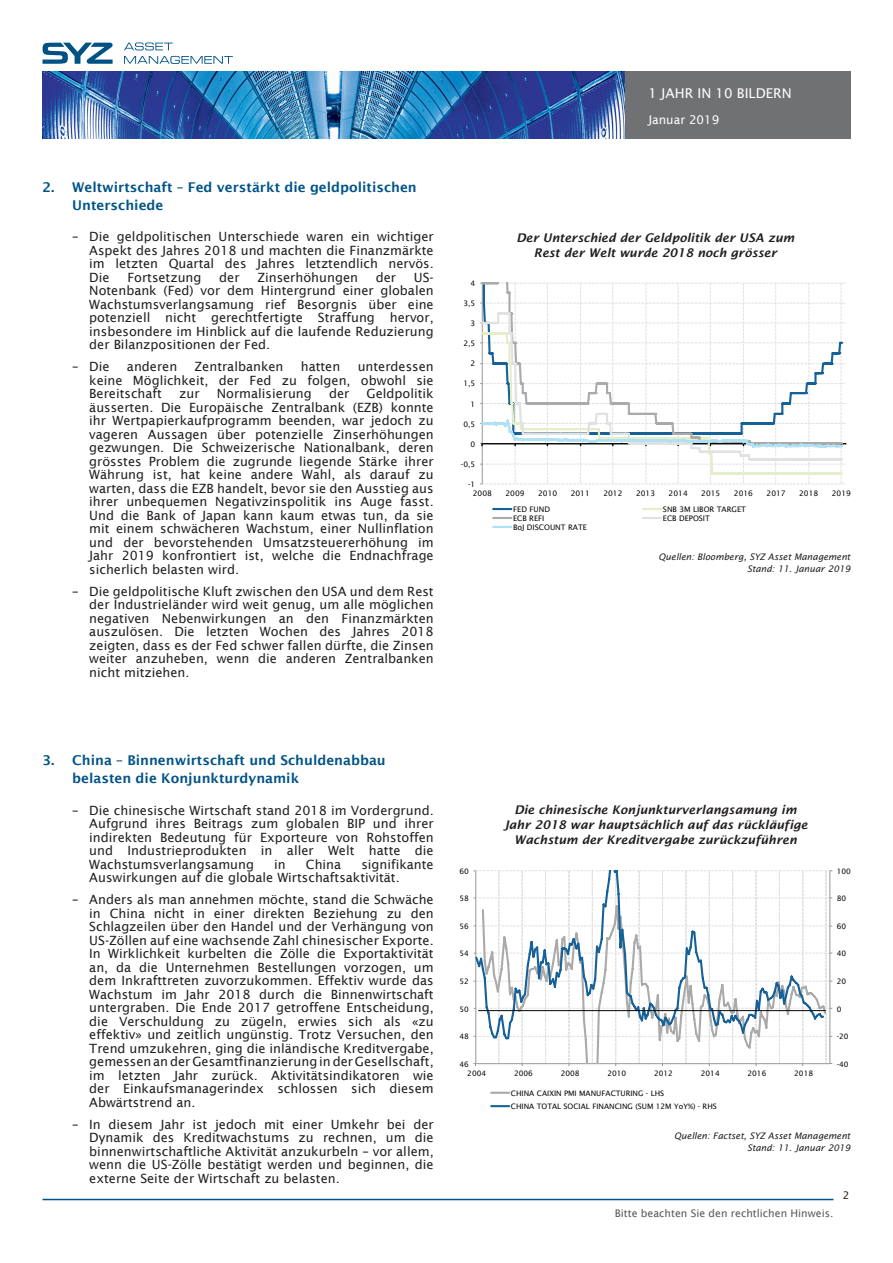
<style>
.page{position:relative;width:893px;height:1263px;background:#fff}
.page>*{position:absolute;margin:0;border:0;box-sizing:border-box;transform-origin:0 0}
.t1{font:600 13.5px/18px "Lucida Sans";color:#005387}
.t2{font:13.5px "Lucida Sans";color:#fff}
.t3{font:12.75px/13.5px "Lucida Sans";color:#231f20;text-align:justify}
.Graph_TITLES{font:italic 600 12px/15px "Lucida Sans";color:#231f20;text-align:center}
.t4{font:12px "Lucida Sans";color:#fff}
.t5{font:10.5px "Lucida Sans";color:#57585a}
.t6{font:10.5px "Lucida Sans";color:#231f20}
.Source_data{font:italic 9px "Lucida Sans";color:#231f20}
.t7{font:7.65px "Lucida Sans";color:#050504}
.t8{font:7.5px/13.4px "Lucida Sans";color:#050504}
</style>
<div class="page">
<svg style="left:124px;top:43px;width:49px;height:7px"></svg>
<svg style="left:124px;top:56px;width:109px;height:8px"></svg>
<svg style="left:43px;top:43px;width:70px;height:21px"></svg>
<img style="left:43px;top:72px;width:807px;height:67px">
<hr style="left:43px;top:1199px;width:790px;height:1px;background:#005285">
<svg style="left:480px;top:283px;width:366px;height:201px"></svg>
<svg style="left:493px;top:508px;width:18px;height:2px"></svg>
<svg style="left:643px;top:508px;width:18px;height:2px"></svg>
<svg style="left:493px;top:517px;width:18px;height:2px"></svg>
<svg style="left:643px;top:517px;width:18px;height:2px"></svg>
<svg style="left:493px;top:526px;width:18px;height:2px"></svg>
<svg style="left:474px;top:870px;width:358px;height:196px"></svg>
<svg style="left:481px;top:904px;width:347px;height:160px"></svg>
<svg style="left:476px;top:870px;width:349px;height:171px"></svg>
<svg style="left:491px;top:1092px;width:18px;height:2px"></svg>
<svg style="left:491px;top:1105px;width:18px;height:2px"></svg>
<hr style="left:478px;top:1010px;width:348px;height:1px;background:#050504">
<p class="t1" style="left:72px;top:178px;width:346px;text-indent:-30px">2. Weltwirtschaft – Fed verstärkt die geldpolitischen<br>Unterschiede</p>
<p class="t3" style="left:89px;top:230px;width:346px;text-indent:-17px">– Die geldpolitischen Unterschiede waren ein wichtiger Aspekt des Jahres 2018 und machten die Finanzmärkte im letzten Quartal des Jahres letztendlich nervös.<br>Die</p>
<p class="t3" style="left:127px;top:271px;width:76px">Fortsetzung</p>
<p class="t3" style="left:219px;top:271px;width:22px">der</p>
<p class="t3" style="left:257px;top:271px;width:102px">Zinserhöhungen</p>
<p class="t3" style="left:376px;top:271px;width:22px">der</p>
<p class="t3" style="left:89px;top:271px;width:346px;text-indent:325px">US-Notenbank (Fed) vor dem Hintergrund einer globalen Wachstumsverlangsamung rief Besorgnis über eine potenziell nicht gerechtfertigte Straffung hervor, insbesondere im Hinblick auf die laufende Reduzierung der Bilanzpositionen der Fed.</p>
<p class="t3" style="left:72px;top:360px;width:39px">– Die</p>
<p class="t3" style="left:127px;top:360px;width:52px">anderen</p>
<p class="t3" style="left:195px;top:360px;width:90px">Zentralbanken</p>
<p class="t3" style="left:301px;top:360px;width:41px">hatten</p>
<p class="t3" style="left:89px;top:360px;width:346px;text-indent:268px">unterdessen keine Möglichkeit, der Fed zu folgen, obwohl sie Bereitschaft</p>
<p class="t3" style="left:89px;top:387px;width:346px;text-indent:277px">Geldpolitik äusserten. Die Europäische Zentralbank (EZB) konnte ihr Wertpapierkaufprogramm beenden, war jedoch zu vageren Aussagen über potenzielle Zinserhöhungen gezwungen. Die Schweizerische Nationalbank, deren grösstes Problem die zugrunde liegende Stärke ihrer Währung ist, hat keine andere Wahl, als darauf zu warten, dass die EZB handelt, bevor sie den Ausstieg aus ihrer unbequemen Negativzinspolitik ins Auge fasst.<br>Und die Bank of Japan kann kaum etwas tun, da sie mit einem schwächeren Wachstum, einer Nullinflation und der bevorstehenden Umsatzsteuererhöhung im Jahr 2019 konfrontiert ist, welche die Endnachfrage sicherlich belasten wird.</p>
<p class="t3" style="left:89px;top:585px;width:346px;text-indent:-17px">– Die geldpolitische Kluft zwischen den USA und dem Rest der Industrieländer wird weit genug, um alle möglichen negativen Nebenwirkungen an den Finanzmärkten auszulösen. Die letzten Wochen des Jahres 2018 zeigten, dass es der Fed schwer fallen dürfte, die Zinsen weiter anzuheben, wenn die anderen Zentralbanken nicht mitziehen.</p>
<p class="t3" style="left:179px;top:387px;width:22px">zur</p>
<p class="t3" style="left:217px;top:387px;width:97px">Normalisierung</p>
<p class="t3" style="left:329px;top:387px;width:22px">der</p>
<p class="t2" style="left:648px;top:85px;width:145px">1 JAHR IN 10 BILDERN</p>
<p class="t4" style="left:648px;top:113px;width:72px">Januar 2019</p>
<p class="t7" style="left:471px;top:279px;width:6px">4</p>
<p class="t7" style="left:463px;top:299px;width:13px">3,5</p>
<p class="t7" style="left:471px;top:319px;width:6px">3</p>
<p class="t7" style="left:463px;top:339px;width:13px">2,5</p>
<p class="t7" style="left:471px;top:359px;width:6px">2</p>
<p class="t7" style="left:463px;top:379px;width:13px">1,5</p>
<p class="t7" style="left:471px;top:399px;width:6px">1</p>
<p class="t7" style="left:463px;top:420px;width:13px">0,5</p>
<p class="t7" style="left:471px;top:440px;width:6px">0</p>
<p class="t7" style="left:461px;top:460px;width:16px">-0,5</p>
<p class="t7" style="left:468px;top:480px;width:9px">-1</p>
<p class="Graph_TITLES" style="left:516px;top:230px;width:279px">Der Unterschied der Geldpolitik der USA zum<br>Rest der Welt wurde 2018 noch grösser</p>
<p class="t7" style="left:473px;top:489px;width:21px">2008</p>
<p class="t7" style="left:505px;top:489px;width:21px">2009</p>
<p class="t7" style="left:538px;top:489px;width:21px">2010</p>
<p class="t7" style="left:571px;top:489px;width:21px">2011</p>
<p class="t7" style="left:603px;top:489px;width:21px">2012</p>
<p class="t7" style="left:636px;top:489px;width:21px">2013</p>
<p class="t7" style="left:669px;top:489px;width:21px">2014</p>
<p class="t7" style="left:701px;top:489px;width:21px">2015</p>
<p class="t7" style="left:734px;top:489px;width:21px">2016</p>
<p class="t7" style="left:767px;top:489px;width:21px">2017</p>
<p class="t7" style="left:799px;top:489px;width:21px">2018</p>
<p class="t7" style="left:832px;top:489px;width:21px">2019</p>
<p class="t7" style="left:513px;top:505px;width:38px">FED FUND</p>
<p class="t7" style="left:663px;top:505px;width:84px">SNB 3M LIBOR TARGET</p>
<p class="t7" style="left:513px;top:514px;width:33px">ECB REFI</p>
<p class="t7" style="left:663px;top:514px;width:49px">ECB DEPOSIT</p>
<p class="t7" style="left:513px;top:523px;width:75px">BoJ DISCOUNT RATE</p>
<p class="Source_data" style="left:659px;top:551px;width:193px">Quellen: Bloomberg, SYZ Asset Management</p>
<p class="Source_data" style="left:747px;top:563px;width:105px">Stand: 11. Januar 2019</p>
<p class="t1" style="left:72px;top:751px;width:315px;text-indent:-30px">3. China – Binnenwirtschaft und Schuldenabbau belasten die Konjunkturdynamik</p>
<p class="t3" style="left:89px;top:803px;width:346px;text-indent:-17px">– Die chinesische Wirtschaft stand 2018 im Vordergrund.<br>Aufgrund ihres Beitrags zum globalen BIP und ihrer indirekten Bedeutung für Exporteure von Rohstoffen und Industrieprodukten in aller Welt hatte die Wachstumsverlangsamung</p>
<p class="t3" style="left:89px;top:857px;width:346px;text-indent:272px">signifikante<br>Auswirkungen auf die globale Wirtschaftsaktivität.</p>
<p class="t3" style="left:89px;top:893px;width:346px;text-indent:-17px">– Anders als man annehmen möchte, stand die Schwäche in China nicht in einer direkten Beziehung zu den Schlagzeilen über den Handel und der Verhängung von US-Zöllen auf eine wachsende Zahl chinesischer Exporte.<br>In Wirklichkeit kurbelten die Zölle die Exportaktivität an, da die Unternehmen Bestellungen vorzogen, um dem Inkrafttreten zuvorzukommen. Effektiv wurde das Wachstum im Jahr 2018 durch die Binnenwirtschaft untergraben. Die Ende 2017 getroffene Entscheidung, die Verschuldung zu zügeln, erwies sich als «zu effektiv» und zeitlich ungünstig. Trotz Versuchen, den Trend umzukehren, ging die inländische Kreditvergabe, gemessen an der Gesamtfinanzierung in der Gesellschaft, im letzten Jahr zurück. Aktivitätsindikatoren wie der Einkaufsmanagerindex schlossen sich diesem Abwärtstrend an.</p>
<p class="t3" style="left:89px;top:1117px;width:346px;text-indent:-17px">– In diesem Jahr ist jedoch mit einer Umkehr bei der Dynamik des Kreditwachstums zu rechnen, um die binnenwirtschaftliche Aktivität anzukurbeln – vor allem, wenn die US-Zölle bestätigt werden und beginnen, die externe Seite der Wirtschaft zu belasten.</p>
<p class="t3" style="left:274px;top:857px;width:13px">in</p>
<p class="t3" style="left:306px;top:857px;width:37px">China</p>
<p class="Graph_TITLES" style="left:503px;top:802px;width:306px">Die chinesische Konjunkturverlangsamung im<br>Jahr 2018 war hauptsächlich auf das rückläufige<br>Wachstum der Kreditvergabe zurückzuführen</p>
<p class="t8" style="left:459px;top:864px;width:11px">60</p>
<p class="t8" style="left:837px;top:864px;width:16px">100</p>
<p class="t8" style="left:459px;top:892px;width:11px">58</p>
<p class="t8" style="left:837px;top:892px;width:11px">80</p>
<p class="t8" style="left:459px;top:919px;width:11px">56</p>
<p class="t8" style="left:837px;top:919px;width:11px">60</p>
<p class="t8" style="left:459px;top:947px;width:11px">54</p>
<p class="t8" style="left:837px;top:947px;width:11px">40</p>
<p class="t8" style="left:459px;top:975px;width:11px">52</p>
<p class="t8" style="left:837px;top:975px;width:11px">20</p>
<p class="t8" style="left:459px;top:1002px;width:11px">50</p>
<p class="t8" style="left:837px;top:1002px;width:6px">0</p>
<p class="t8" style="left:459px;top:1030px;width:11px">48</p>
<p class="t8" style="left:837px;top:1030px;width:13px">-20</p>
<p class="t8" style="left:459px;top:1057px;width:11px">46</p>
<p class="t8" style="left:837px;top:1057px;width:13px">-40</p>
<p class="t8" style="left:467px;top:1067px;width:20px">2004</p>
<p class="t8" style="left:514px;top:1067px;width:20px">2006</p>
<p class="t8" style="left:561px;top:1067px;width:20px">2008</p>
<p class="t8" style="left:607px;top:1067px;width:20px">2010</p>
<p class="t8" style="left:654px;top:1067px;width:20px">2012</p>
<p class="t8" style="left:701px;top:1067px;width:20px">2014</p>
<p class="t8" style="left:747px;top:1067px;width:20px">2016</p>
<p class="t8" style="left:794px;top:1067px;width:20px">2018</p>
<p class="t8" style="left:511px;top:1086px;width:207px">CHINA CAIXIN PMI MANUFACTURING - LHS<br>CHINA TOTAL SOCIAL FINANCING (SUM 12M YoY%) - RHS</p>
<p class="Source_data" style="left:674px;top:1131px;width:178px">Quellen: Factset, SYZ Asset Management</p>
<p class="Source_data" style="left:747px;top:1143px;width:105px">Stand: 11. Januar 2019</p>
<p class="t5" style="left:615px;top:1207px;width:220px">Bitte beachten Sie den rechtlichen Hinweis.</p>
<p class="t6" style="left:843px;top:1189px;width:8px">2</p>
</div>
